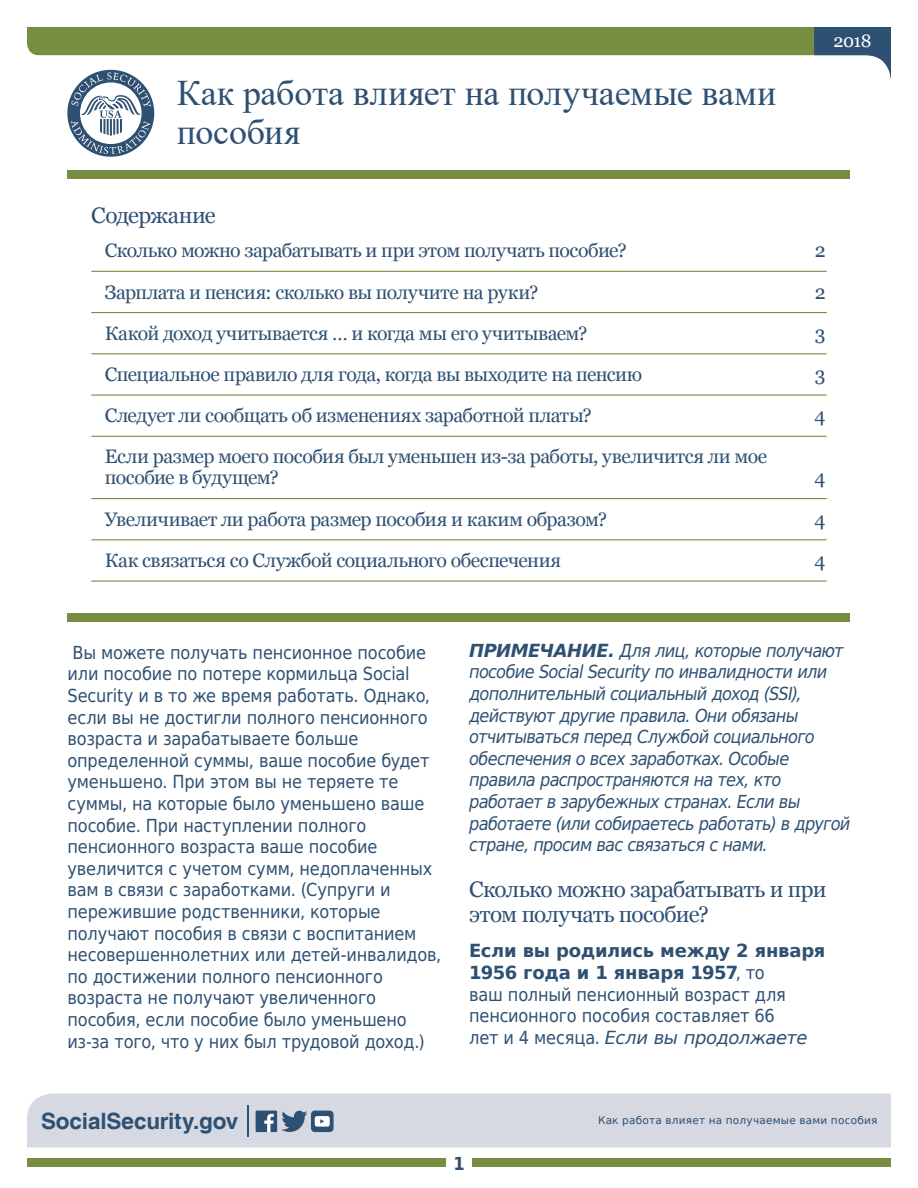
<style>
.page{position:relative;width:918px;height:1188px;background:#fff}
.page>*{position:absolute;margin:0;border:0;box-sizing:border-box;transform-origin:0 0}
.t1{font:36px/39px "Times New Roman";letter-spacing:-.005em;color:#2e5072}
.t2{font:22.5px/25.5px "Georgia";letter-spacing:-.03em;color:#2e5072}
.t3{font:700 22.5px "Helvetica";letter-spacing:-.005em;color:#2e5072}
.t4{font:19.5px/21px "Georgia";letter-spacing:-.025em;color:#2e5072}
.t5{font:18px/21.6px "DejaVu Sans Condensed";letter-spacing:-.01em;color:#2e5072}
.t6{font:italic 18px/21.6px "DejaVu Sans Condensed";letter-spacing:-.04em;color:#2e5072}
.t7{font:18px "Georgia";color:#fff}
.t8{font:700 18px "DejaVu Sans Condensed";color:#2e5072}
.t9{font:10.5px "DejaVu Sans";letter-spacing:.025em;color:#2e5072}
.s1{font-family:"DejaVu Sans";font-weight:700}
.s2{font-family:"DejaVu Sans";font-style:italic}
</style>
<div class="page">
<div style="left:27px;top:1159px;width:419px;height:8px;background:#778d42"></div>
<div style="left:472px;top:1159px;width:419px;height:8px;background:#778d42"></div>
<div style="left:27px;top:1094px;width:864px;height:54px;background:#d6d9e2"></div>
<hr style="left:247px;top:1105px;width:2px;height:32px;background:#2e5072">
<div style="left:68px;top:171px;width:782px;height:8px;background:#778d42"></div>
<svg style="left:27px;top:27px;width:787px;height:45px;fill:#778d42"></svg>
<svg style="left:814px;top:27px;width:77px;height:53px"></svg>
<svg style="left:67px;top:70px;width:87px;height:87px"></svg>
<svg style="left:71px;top:72px;width:80px;height:82px"></svg>
<hr style="left:91px;top:271px;width:736px;height:1px;background:#778d42">
<hr style="left:91px;top:312px;width:736px;height:1px;background:#778d42">
<hr style="left:91px;top:353px;width:736px;height:1px;background:#778d42">
<hr style="left:91px;top:395px;width:736px;height:1px;background:#778d42">
<hr style="left:91px;top:436px;width:736px;height:1px;background:#778d42">
<hr style="left:91px;top:498px;width:736px;height:1px;background:#778d42">
<hr style="left:91px;top:539px;width:736px;height:1px;background:#778d42">
<hr style="left:91px;top:581px;width:736px;height:1px;background:#778d42">
<div style="left:68px;top:614px;width:782px;height:8px;background:#778d42"></div>
<div style="left:256px;top:1111px;width:21px;height:21px;background:#2e5072"></div>
<svg style="left:264px;top:1114px;width:10px;height:18px"></svg>
<svg style="left:281px;top:1111px;width:53px;height:21px"></svg>
<h1 class="t1" style="left:177px;top:73px;width:601px">Как работа влияет на получаемые вами пособия</h1>
<p class="t7" style="left:834px;top:30px;width:39px">2018</p>
<h1 class="t2" style="left:91px;top:203px;width:126px">Содержание</h1>
<p class="t4" style="left:105px;top:240px;width:524px">Сколько можно зарабатывать и при этом получать пособие?</p>
<p class="t4" style="left:815px;top:240px;width:12px">2</p>
<p class="t4" style="left:105px;top:282px;width:435px">Зарплата и пенсия: сколько вы получите на руки?</p>
<p class="t4" style="left:815px;top:282px;width:12px">2</p>
<p class="t4" style="left:105px;top:323px;width:484px">Какой доход учитывается … и когда мы его учитываем?</p>
<p class="t4" style="left:815px;top:323px;width:12px">3</p>
<p class="t4" style="left:105px;top:364px;width:539px">Специальное правило для года, когда вы выходите на пенсию</p>
<p class="t4" style="left:815px;top:364px;width:12px">3</p>
<p class="t4" style="left:105px;top:405px;width:489px">Следует ли сообщать об изменениях заработной платы?</p>
<p class="t4" style="left:815px;top:405px;width:13px">4</p>
<p class="t4" style="left:105px;top:447px;width:664px">Если размер моего пособия был уменьшен из-за работы, увеличится ли мое пособие в будущем?</p>
<p class="t4" style="left:815px;top:468px;width:13px">4</p>
<p class="t4" style="left:105px;top:509px;width:504px">Увеличивает ли работа размер пособия и каким образом?</p>
<p class="t4" style="left:815px;top:509px;width:13px">4</p>
<p class="t4" style="left:105px;top:550px;width:458px">Как связаться со Службой социального обеспечения</p>
<p class="t4" style="left:815px;top:550px;width:13px">4</p>
<p class="t5" style="left:68px;top:641px;width:375px">Вы можете получать пенсионное пособие или пособие по потере кормильца Social Security и в то же время работать. Однако, если вы не достигли полного пенсионного возраста и зарабатываете больше определенной суммы, ваше пособие будет уменьшено. При этом вы не теряете те суммы, на которые было уменьшено ваше пособие. При наступлении полного пенсионного возраста ваше пособие увеличится с учетом сумм, недоплаченных вам в связи с заработками. (Супруги и пережившие родственники, которые получают пособия в связи с воспитанием несовершеннолетних или детей-инвалидов, по достижении полного пенсионного возраста не получают увеличенного пособия, если пособие было уменьшено из-за того, что у них был трудовой доход.)</p>
<p class="t6" style="left:469px;top:639px;width:383px"><span class="s1">ПРИМЕЧАНИЕ.</span> Для лиц, которые получают пособие Social Security по инвалидности или дополнительный социальный доход (SSI), действуют другие правила. Они обязаны отчитываться перед Службой социального обеспечения о всех заработках. Особые правила распространяются на тех, кто работает в зарубежных странах. Если вы работаете (или собираетесь работать) в другой стране, просим вас связаться с нами.</p>
<h1 class="t2" style="left:469px;top:877px;width:359px">Сколько можно зарабатывать и при этом получать пособие?</h1>
<p class="t5" style="left:469px;top:940px;width:358px"><span class="s1">Если вы родились между 2 января<br>1956 года и 1 января 1957</span>, то<br>ваш полный пенсионный возраст для пенсионного пособия составляет 66<br>лет и 4 месяца. <span class="s2">Если вы продолжаете</span></p>
<p class="t3" style="left:41px;top:1108px;width:199px">SocialSecurity.gov</p>
<p class="t8" style="left:453px;top:1148px;width:13px">1</p>
<p class="t9" style="left:598px;top:1112px;width:281px">Как работа влияет на получаемые вами пособия</p>
</div>
